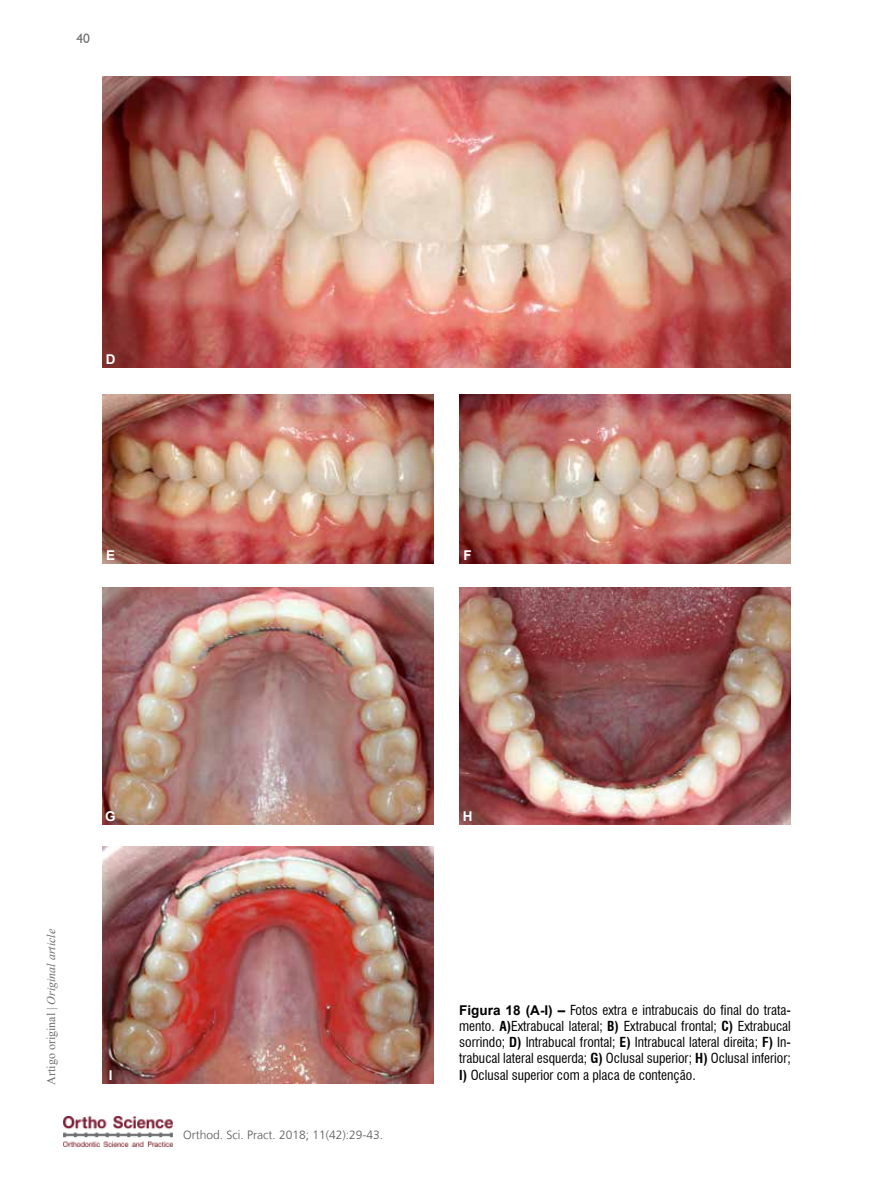
<style>
.page{position:relative;width:893px;height:1191px;background:#fff}
.page>*{position:absolute;margin:0;border:0;box-sizing:border-box;transform-origin:0 0}
.t1{font:condensed 13.5px/16.2px "Swiss 721 BT";color:#000;text-align:justify}
.t2{font:700 13.5px "Arial";color:#fff}
.t3{font:13.5px "Humanist 521 BT";color:#6d6e71}
.t4{font:300 12px "Frutiger LT";color:#58595b}
.t5{font:12px "Times New Roman";color:#6d6e71}
.s1{font-style:italic}
.s2{font-family:"Arial";font-weight:700;font-stretch:normal}
.s3{font-weight:700}
</style>
<div class="page">
<img style="left:64px;top:1116px;width:109px;height:30px">
<img style="left:102px;top:394px;width:332px;height:169px">
<img style="left:102px;top:77px;width:689px;height:291px">
<img style="left:459px;top:394px;width:332px;height:169px">
<img style="left:102px;top:587px;width:332px;height:238px">
<img style="left:459px;top:587px;width:332px;height:238px">
<img style="left:102px;top:846px;width:332px;height:237px">
<p class="t3" style="left:76px;top:30px;width:15px">40</p>
<p class="t2" style="left:106px;top:350px;width:11px">D</p>
<p class="t2" style="left:106px;top:546px;width:11px">E</p>
<p class="t2" style="left:464px;top:546px;width:10px">F</p>
<p class="t5" style="left:43px;top:1084px;width:157px;rotate:-90deg">Artigo original | <span class="s1">Original article</span></p>
<p class="t2" style="left:105px;top:807px;width:12px">G</p>
<p class="t2" style="left:109px;top:1066px;width:5px">I</p>
<p class="t4" style="left:183px;top:1127px;width:202px">Orthod. Sci. Pract. 2018; 11(42):29-43.</p>
<p class="t2" style="left:463px;top:807px;width:11px">H</p>
<p class="t1" style="left:459px;top:1001px;width:333px"><span class="s2">Figura 18 (A-I) –</span> Fotos extra e intrabucais do final do trata&shy;mento. <span class="s3">A)</span>Extrabucal lateral; <span class="s3">B)</span> Extrabucal frontal; <span class="s3">C)</span> Extrabucal sorrindo; <span class="s3">D)</span> Intrabucal frontal; <span class="s3">E)</span> Intrabucal lateral direita; <span class="s3">F)</span> In&shy;trabucal lateral esquerda; <span class="s3">G)</span> Oclusal superior; <span class="s3">H)</span> Oclusal inferior; <span class="s3">I)</span> Oclusal superior com a placa de contenção.</p>
</div>
